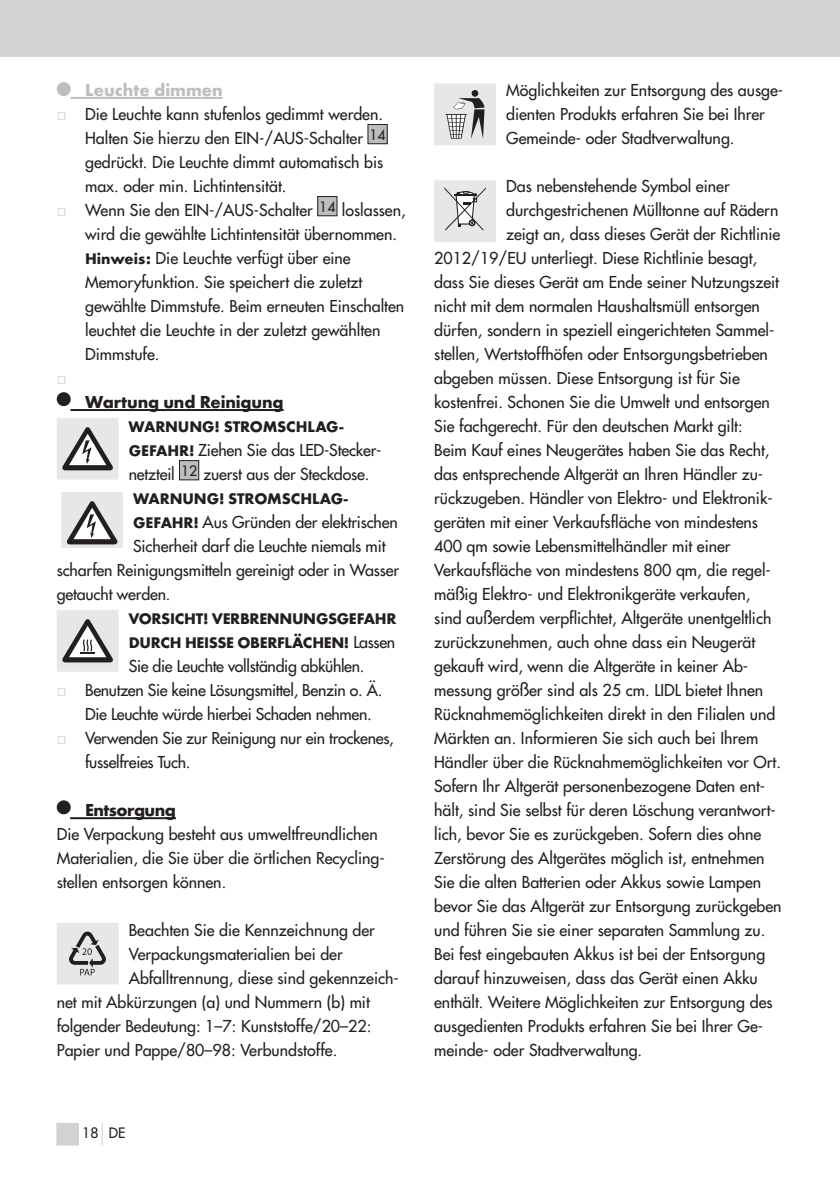
<style>
.page{position:relative;width:840px;height:1191px;background:#fff}
.page>*{position:absolute;margin:0;border:0;box-sizing:border-box;transform-origin:0 0}
.t1{font:700 18px "Futura";letter-spacing:-.01em;color:#231f20}
.t2{font:700 18px "Futura";color:#bcbdc0}
.t3{font:700 18px "Futura";letter-spacing:-.03em;color:#231f20}
.t4{font:16px/24px "Futura";color:#231f20}
.t5{font:16px/24px "Futura";letter-spacing:-.02em;color:#231f20}
.t6{font:700 16px/24px "Futura";letter-spacing:-.02em;color:#231f20;text-align:justify}
.t7{font:16px "Arial";color:#bbbdbf}
.t8{font:14px "Futura";color:#231f20}
.s1{font-family:"Arial";color:#bbbdbf}
.s2{font-weight:700}
.s3{font-weight:400}
</style>
<div class="page">
<div style="left:56px;top:1123px;width:23px;height:22px;background:#d1d2d4"></div>
<svg style="left:102px;top:1123px;width:1px;height:22px"></svg>
<hr style="left:71px;top:97px;width:152px;height:2px;background:#bcbdc0">
<hr style="left:70px;top:409px;width:213px;height:2px;background:#231f20">
<hr style="left:70px;top:817px;width:106px;height:2px;background:#231f20">
<div style="left:58px;top:83px;width:12px;height:12px;background:#bbbdbf;border-radius:50%"></div>
<div style="left:57px;top:82px;width:14px;height:14px;border:2px solid #bbbdbf;border-radius:50%"></div>
<div style="left:368px;top:124px;width:19px;height:20px;background:#bbbdbf"></div>
<div style="left:367px;top:124px;width:20px;height:20px;border:1px solid #231f20"></div>
<div style="left:317px;top:196px;width:20px;height:20px;background:#bbbdbf"></div>
<div style="left:317px;top:196px;width:20px;height:20px;border:1px solid #231f20"></div>
<div style="left:58px;top:393px;width:12px;height:12px;background:#231f20;border-radius:50%"></div>
<div style="left:57px;top:392px;width:14px;height:14px;border:2px solid #231f20;border-radius:50%"></div>
<div style="left:58px;top:419px;width:59px;height:59px;background:#e6e7e9"></div>
<svg style="left:62px;top:427px;width:51px;height:43px"></svg>
<div style="left:57px;top:418px;width:61px;height:61px;border:2px solid #e6e7e9"></div>
<div style="left:179px;top:460px;width:20px;height:20px;background:#bbbdbf"></div>
<div style="left:179px;top:460px;width:20px;height:20px;border:1px solid #231f20"></div>
<svg style="left:61px;top:492px;width:62px;height:55px;background:#c0c0c1"></svg>
<div style="left:58px;top:611px;width:59px;height:59px;background:#e6e7e9"></div>
<svg style="left:62px;top:619px;width:51px;height:43px"></svg>
<div style="left:57px;top:610px;width:61px;height:61px;border:2px solid #e6e7e9"></div>
<div style="left:58px;top:801px;width:12px;height:12px;background:#231f20;border-radius:50%"></div>
<div style="left:57px;top:800px;width:14px;height:14px;border:2px solid #231f20;border-radius:50%"></div>
<div style="left:58px;top:923px;width:59px;height:60px;background:#e6e7e9"></div>
<svg style="left:69px;top:931px;width:37px;height:44px"></svg>
<div style="left:57px;top:922px;width:61px;height:62px;border:2px solid #e6e7e9"></div>
<div style="left:435px;top:85px;width:59px;height:59px;background:#e6e7e9"></div>
<svg style="left:445px;top:90px;width:39px;height:49px"></svg>
<div style="left:434px;top:84px;width:61px;height:61px;border:2px solid #e6e7e9"></div>
<div style="left:435px;top:181px;width:59px;height:60px;background:#e6e7e9"></div>
<svg style="left:444px;top:187px;width:41px;height:43px"></svg>
<div style="left:434px;top:180px;width:61px;height:62px;border:2px solid #e6e7e9"></div>
<div style="left:0;top:0;width:839px;height:57px;background:#d1d2d4"></div>
<p class="t2" style="left:85px;top:77px;width:139px">Leuchte dimmen</p>
<p class="t4" style="left:85px;top:102px;width:302px;text-indent:-28px"><span class="s1">□</span> Die Leuchte kann stufenlos gedimmt werden.<br>Halten Sie hierzu den EIN-/AUS-Schalter <sup>14 </sup>gedrückt. Die Leuchte dimmt automatisch bis max. oder min. Lichtintensität.</p>
<p class="t4" style="left:85px;top:198px;width:322px;text-indent:-28px"><span class="s1">□</span> Wenn Sie den EIN-/AUS-Schalter <sup>14</sup> loslassen, wird die gewählte Lichtintensität übernommen.<br><span class="s2">Hinweis:</span> Die Leuchte verfügt über eine Memoryfunktion. Sie speichert die zuletzt gewählte Dimmstufe. Beim erneuten Einschalten leuchtet die Leuchte in der zuletzt gewählten Dimmstufe.</p>
<p class="t7" style="left:57px;top:367px;width:11px">□</p>
<p class="t1" style="left:85px;top:389px;width:200px">Wartung und Reinigung</p>
<p class="t6" style="left:128px;top:413px;width:216px">WARNUNG! STROMSCHLAG-</p>
<p class="t4" style="left:129px;top:438px;width:254px"><span class="s2">GEFAHR!</span> Ziehen Sie das LED-Stecker-</p>
<p class="t4" style="left:129px;top:462px;width:242px">netzteil <sup>12</sup> zuerst aus der Steckdose.</p>
<p class="t6" style="left:133px;top:485px;width:216px">WARNUNG! STROMSCHLAG-</p>
<p class="t4" style="left:133px;top:510px;width:266px"><span class="s2">GEFAHR!</span> Aus Grü nden der elektrischen</p>
<p class="t4" style="left:133px;top:534px;width:254px">Sicherheit darf die Leuchte niemals mit</p>
<p class="t4" style="left:57px;top:558px;width:344px">scharfen Reinigungsmitteln gereinigt oder in Wasser</p>
<p class="t4" style="left:57px;top:582px;width:115px">getaucht werden.</p>
<p class="t6" style="left:128px;top:605px;width:269px">VORSICHT! VERBRENNUNGSGEFAHR DURCH HEISSE OBERFLÄCHEN! <span class="s3">Lassen Sie die Leuchte vollständig abkühlen.</span></p>
<p class="t5" style="left:85px;top:678px;width:298px;text-indent:-28px"><span class="s1">□</span> Benutzen Sie keine Lösungsmittel, Benzin o. Ä.<br>Die Leuchte wü rde hierbei Schaden nehmen.</p>
<p class="t5" style="left:85px;top:726px;width:310px;text-indent:-28px"><span class="s1">□</span> Verwenden Sie zur Reinigung nur ein trockenes, fusselfreies Tuch.</p>
<p class="t3" style="left:85px;top:797px;width:92px">Entsorgung</p>
<p class="t4" style="left:57px;top:822px;width:329px">Die Verpackung besteht aus umweltfreundlichen<br>Materialien, die Sie über die örtlichen Recycling&shy;stellen entsorgen können.</p>
<p class="t4" style="left:129px;top:918px;width:247px">Beachten Sie die Kennzeichnung der</p>
<p class="t4" style="left:129px;top:942px;width:215px">Verpackungsmaterialien bei der</p>
<p class="t4" style="left:129px;top:966px;width:271px">Abfalltrennung, diese sind gekennzeich-</p>
<p class="t4" style="left:57px;top:990px;width:314px">net mit Abkürzungen (a) und Nummern (b) mit</p>
<p class="t4" style="left:57px;top:1014px;width:316px">folgender Bedeutung: 1–7: Kunststoffe/20–22:</p>
<p class="t4" style="left:57px;top:1038px;width:282px">Papier und Pappe/80–98: Verbundstoffe.</p>
<p class="t8" style="left:82px;top:1123px;width:45px">18 DE</p>
<p class="t4" style="left:506px;top:78px;width:278px">Möglichkeiten zur Entsorgung des ausge&shy;dienten Produkts erfahren Sie bei Ihrer<br>Gemeinde- oder Stadtverwaltung.</p>
<p class="t4" style="left:506px;top:174px;width:225px">Das nebenstehende Symbol einer</p>
<p class="t4" style="left:506px;top:198px;width:273px">durchgestrichenen Mülltonne auf Rädern</p>
<p class="t4" style="left:506px;top:222px;width:275px">zeigt an, dass dieses Gerät der Richtlinie</p>
<p class="t4" style="left:434px;top:246px;width:324px">2012/19/EU unterliegt. Diese Richtlinie besagt,</p>
<p class="t4" style="left:434px;top:270px;width:346px">dass Sie dieses Gerät am Ende seiner Nutzungszeit</p>
<p class="t4" style="left:434px;top:294px;width:327px">nicht mit dem normalen Haushaltsmüll entsorgen</p>
<p class="t4" style="left:434px;top:318px;width:341px">dürfen, sondern in speziell eingerichteten Sammel-</p>
<p class="t4" style="left:434px;top:342px;width:335px">stellen, Wertstoffhöfen oder Entsorgungsbetrieben</p>
<p class="t4" style="left:434px;top:366px;width:307px">abgeben müssen. Diese Entsorgung ist für Sie</p>
<p class="t4" style="left:434px;top:390px;width:337px">kostenfrei. Schonen Sie die Umwelt und entsorgen</p>
<p class="t4" style="left:434px;top:414px;width:310px">Sie fachgerecht. Für den deutschen Markt gilt:</p>
<p class="t4" style="left:434px;top:438px;width:337px">Beim Kauf eines Neugerätes haben Sie das Recht,</p>
<p class="t4" style="left:434px;top:462px;width:330px">das entsprechende Altgerät an Ihren Händler zu-</p>
<p class="t4" style="left:434px;top:486px;width:340px">rückzugeben. Händler von Elektro- und Elektronik-</p>
<p class="t4" style="left:434px;top:510px;width:325px">geräten mit einer Verkaufsfläche von mindestens</p>
<p class="t4" style="left:434px;top:534px;width:298px">400 qm sowie Lebensmittelhändler mit einer</p>
<p class="t4" style="left:434px;top:558px;width:338px">Verkaufsfläche von mindestens 800 qm, die regel-</p>
<p class="t4" style="left:434px;top:582px;width:317px">mäßig Elektro- und Elektronikgeräte verkaufen,</p>
<p class="t4" style="left:434px;top:606px;width:338px">sind außerdem verpflichtet, Altgeräte unentgeltlich</p>
<p class="t4" style="left:434px;top:630px;width:322px">zurückzunehmen, auch ohne dass ein Neugerät</p>
<p class="t4" style="left:434px;top:654px;width:315px">gekauft wird, wenn die Altgeräte in keiner Ab-</p>
<p class="t4" style="left:434px;top:678px;width:330px">messung größer sind als 25 cm. LIDL bietet Ihnen</p>
<p class="t4" style="left:434px;top:702px;width:342px">Rücknahmemöglichkeiten direkt in den Filialen und</p>
<p class="t4" style="left:434px;top:726px;width:325px">Märkten an. Informieren Sie sich auch bei Ihrem</p>
<p class="t4" style="left:434px;top:750px;width:348px">Händler über die Rücknahmemöglichkeiten vor Ort.</p>
<p class="t4" style="left:434px;top:774px;width:332px">Sofern Ihr Altgerät personenbezogene Daten ent-</p>
<p class="t4" style="left:434px;top:798px;width:343px">hält, sind Sie selbst für deren Löschung verantwort-</p>
<p class="t4" style="left:434px;top:822px;width:328px">lich, bevor Sie es zurückgeben. Sofern dies ohne</p>
<p class="t4" style="left:434px;top:846px;width:332px">Zerstörung des Altgerätes möglich ist, entnehmen</p>
<p class="t4" style="left:434px;top:870px;width:328px">Sie die alten Batterien oder Akkus sowie Lampen</p>
<p class="t4" style="left:434px;top:894px;width:349px">bevor Sie das Altgerät zur Entsorgung zurückgeben</p>
<p class="t4" style="left:434px;top:918px;width:332px">und führen Sie sie einer separaten Sammlung zu.</p>
<p class="t4" style="left:434px;top:942px;width:332px">Bei fest eingebauten Akkus ist bei der Entsorgung</p>
<p class="t4" style="left:434px;top:966px;width:325px">darauf hinzuweisen, dass das Gerät einen Akku</p>
<p class="t4" style="left:434px;top:990px;width:340px">enthält. Weitere Möglichkeiten zur Entsorgung des</p>
<p class="t4" style="left:434px;top:1014px;width:330px">ausgedienten Produkts erfahren Sie bei Ihrer Ge-</p>
<p class="t4" style="left:434px;top:1038px;width:209px">meinde- oder Stadtverwaltung.</p>
</div>
